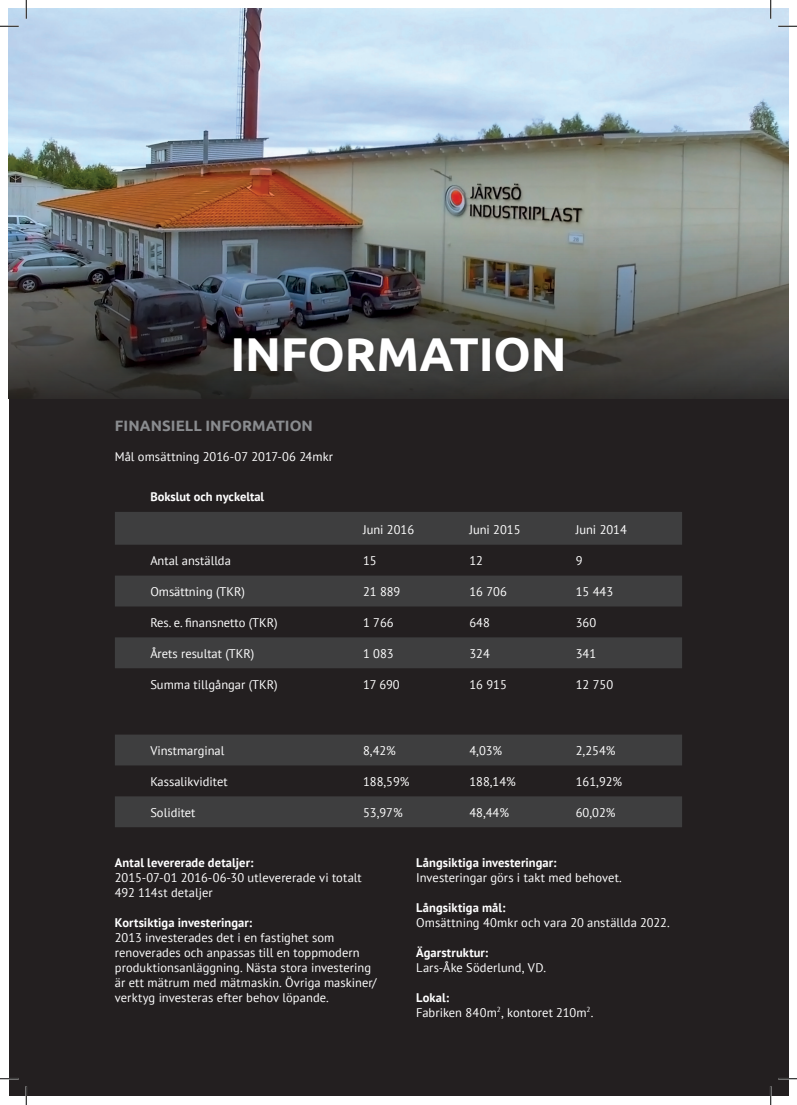
<style>
.page{position:relative;width:797px;height:1105px;background:#fff}
.page>*{position:absolute;margin:0;border:0;box-sizing:border-box;transform-origin:0 0}
.t1{font:700 47.5px "Ubuntu";letter-spacing:-.005em;color:#fff}
.t2{font:700 15px "Ubuntu";letter-spacing:.005em;color:#8a8c8f}
.t3{font:12.5px/15px "PT Sans";color:#fff}
.t4{font:700 12.5px "PT Sans";letter-spacing:.005em;color:#fff}
.s1{font-weight:700}
</style>
<div class="page">
<div style="left:9px;top:9px;width:779px;height:1087px;background:#231f20"></div>
<img style="left:9px;top:9px;width:779px;height:212px">
<img style="left:9px;top:221px;width:779px;height:177px">
<div style="left:228px;top:331px;width:341px;height:48px;background:#231f20;opacity:.25"></div>
<svg style="left:115px;top:512px;width:567px;height:315px"></svg>
<svg style="left:0;top:25px;width:19px;height:2px"></svg>
<svg style="left:778px;top:25px;width:19px;height:2px"></svg>
<svg style="left:0;top:1078px;width:19px;height:1px"></svg>
<svg style="left:778px;top:1078px;width:19px;height:1px"></svg>
<svg style="left:25px;top:0;width:2px;height:19px"></svg>
<svg style="left:25px;top:1086px;width:2px;height:19px"></svg>
<svg style="left:770px;top:0;width:1px;height:19px"></svg>
<svg style="left:770px;top:1086px;width:1px;height:19px"></svg>
<h1 class="t1" style="left:230px;top:326px;width:338px">INFORMATION</h1>
<p class="t2" style="left:115px;top:417px;width:200px">FINANSIELL INFORMATION</p>
<p class="t3" style="left:115px;top:449px;width:220px">Mål omsättning 2016-07 2017-06 24mkr</p>
<p class="t4" style="left:150px;top:489px;width:115px">Bokslut och nyckeltal</p>
<p class="t3" style="left:363px;top:522px;width:53px">Juni 2016</p>
<p class="t3" style="left:469px;top:522px;width:53px">Juni 2015</p>
<p class="t3" style="left:575px;top:522px;width:53px">Juni 2014</p>
<p class="t3" style="left:150px;top:553px;width:82px">Antal anställda</p>
<p class="t3" style="left:363px;top:553px;width:15px">15</p>
<p class="t3" style="left:469px;top:553px;width:15px">12</p>
<p class="t3" style="left:575px;top:553px;width:8px">9</p>
<p class="t3" style="left:150px;top:584px;width:96px">Omsättning (TKR)</p>
<p class="t3" style="left:363px;top:584px;width:39px">21 889</p>
<p class="t3" style="left:469px;top:584px;width:39px">16 706</p>
<p class="t3" style="left:575px;top:584px;width:39px">15 443</p>
<p class="t3" style="left:150px;top:615px;width:129px">Res. e. finansnetto (TKR)</p>
<p class="t3" style="left:363px;top:615px;width:32px">1 766</p>
<p class="t3" style="left:469px;top:615px;width:22px">648</p>
<p class="t3" style="left:575px;top:615px;width:22px">360</p>
<p class="t3" style="left:150px;top:645px;width:106px">Årets resultat (TKR)</p>
<p class="t3" style="left:363px;top:645px;width:32px">1 083</p>
<p class="t3" style="left:469px;top:645px;width:22px">324</p>
<p class="t3" style="left:575px;top:645px;width:22px">341</p>
<p class="t3" style="left:150px;top:676px;width:129px">Summa tillgångar (TKR)</p>
<p class="t3" style="left:363px;top:676px;width:38px">17 690</p>
<p class="t3" style="left:469px;top:676px;width:39px">16 915</p>
<p class="t3" style="left:575px;top:676px;width:39px">12 750</p>
<p class="t3" style="left:150px;top:743px;width:76px">Vinstmarginal</p>
<p class="t3" style="left:363px;top:743px;width:34px">8,42%</p>
<p class="t3" style="left:469px;top:743px;width:34px">4,03%</p>
<p class="t3" style="left:575px;top:743px;width:41px">2,254%</p>
<p class="t3" style="left:150px;top:773px;width:79px">Kassalikviditet</p>
<p class="t3" style="left:363px;top:773px;width:48px">188,59%</p>
<p class="t3" style="left:469px;top:773px;width:48px">188,14%</p>
<p class="t3" style="left:575px;top:773px;width:48px">161,92%</p>
<p class="t3" style="left:150px;top:804px;width:47px">Soliditet</p>
<p class="t3" style="left:363px;top:804px;width:41px">53,97%</p>
<p class="t3" style="left:469px;top:804px;width:41px">48,44%</p>
<p class="t3" style="left:575px;top:804px;width:41px">60,02%</p>
<p class="t4" style="left:115px;top:854px;width:140px">Antal levererade detaljer:</p>
<p class="t3" style="left:115px;top:869px;width:248px">2015-07-01 2016-06-30 utlevererade vi totalt<br>492 114st detaljer</p>
<p class="t4" style="left:115px;top:914px;width:139px">Kortsiktiga investeringar:</p>
<p class="t3" style="left:115px;top:929px;width:263px">2013 investerades det i en fastighet som renoverades och anpassas till en toppmodern produktionsanläggning. Nästa stora investering är ett mätrum med mätmaskin. Övriga maskiner/ verktyg investeras efter behov löpande.</p>
<p class="t4" style="left:416px;top:854px;width:142px">Långsiktiga investeringar:</p>
<p class="t3" style="left:416px;top:869px;width:207px">Investeringar görs i takt med behovet.</p>
<p class="t4" style="left:416px;top:899px;width:91px">Långsiktiga mål:</p>
<p class="t3" style="left:416px;top:914px;width:255px">Omsättning 40mkr och vara 20 anställda 2022.</p>
<p class="t4" style="left:416px;top:944px;width:74px">Ägarstruktur:</p>
<p class="t3" style="left:416px;top:959px;width:131px">Lars-Åke Söderlund, VD.</p>
<p class="t3" style="left:416px;top:989px;width:179px"><span class="s1">Lokal:<br></span>Fabriken 840m<sup>2</sup>, kontoret 210m<sup>2</sup>.</p>
</div>
